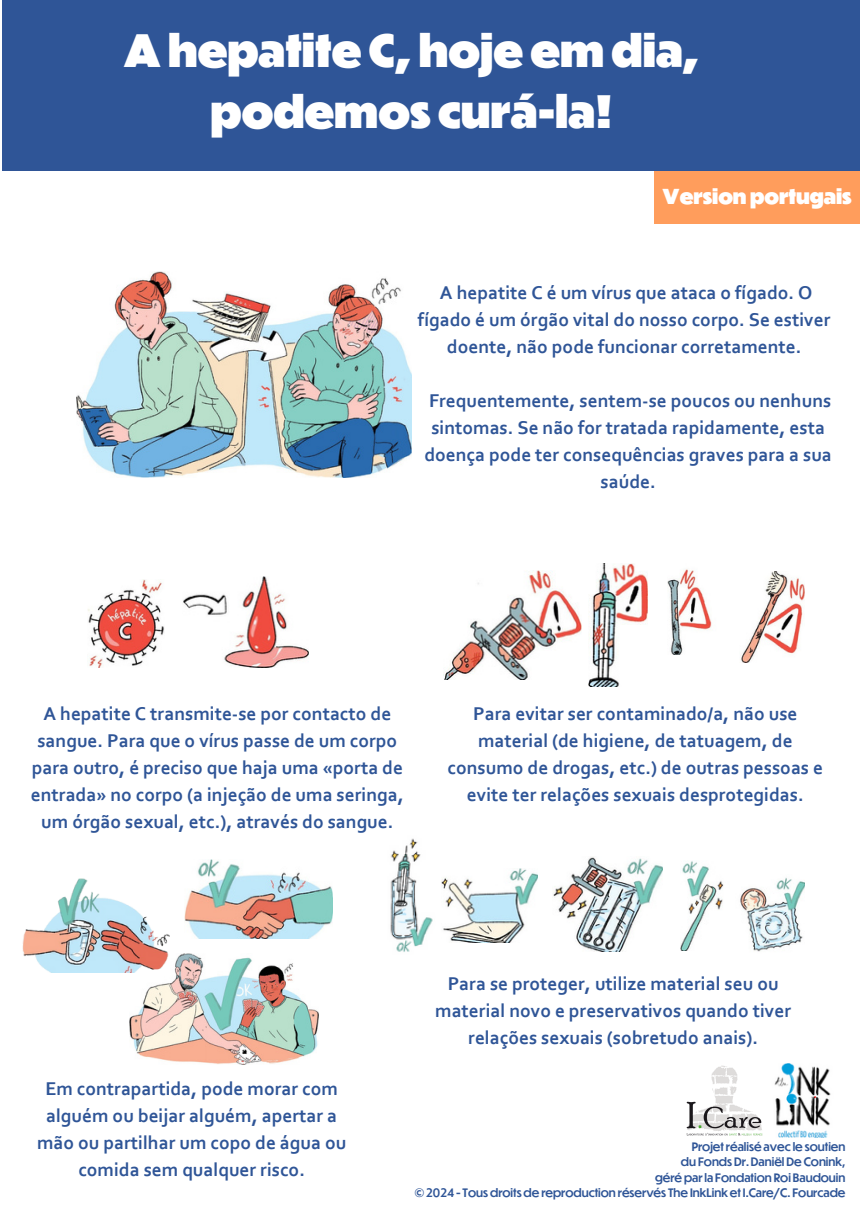
<style>
.page{position:relative;width:861px;height:1214px;background:#fff}
.page>*{position:absolute;margin:0;border:0;box-sizing:border-box;transform-origin:0 0}
.t1{font:900 43.6px/60.8px "Dunbar Tall";color:#fff;text-align:center}
.t2{font:900 20.2px "Dunbar Tall";color:#fff}
.t3{font:700 19.4px/27px "Corbel";color:#2f5597;text-align:center}
.t4{font:500 11.4px "Dunbar Tall";color:#2f5597}
</style>
<div class="page">
<img style="left:77px;top:271px;width:334px;height:206px">
<img style="left:88px;top:579px;width:76px;height:89px">
<img style="left:183px;top:577px;width:125px;height:91px">
<img style="left:129px;top:953px;width:189px;height:111px">
<img style="left:184px;top:859px;width:149px;height:79px">
<img style="left:23px;top:878px;width:147px;height:94px">
<img style="left:444px;top:570px;width:138px;height:109px">
<img style="left:667px;top:569px;width:45px;height:85px">
<img style="left:589px;top:563px;width:58px;height:124px">
<img style="left:740px;top:571px;width:65px;height:91px">
<img style="left:390px;top:838px;width:43px;height:114px">
<img style="left:442px;top:868px;width:96px;height:74px">
<img style="left:553px;top:857px;width:110px;height:94px">
<img style="left:740px;top:877px;width:65px;height:75px">
<img style="left:680px;top:861px;width:44px;height:89px">
<div style="left:2px;top:0;width:858px;height:171px;background:#2f5597"></div>
<div style="left:655px;top:171px;width:205px;height:52px;background:#ff9d5c"></div>
<img style="left:774px;top:1063px;width:57px;height:74px">
<img style="left:686px;top:1065px;width:77px;height:71px">
<h2 class="t1" style="left:124px;top:18px;width:577px">A hepatite C, hoje em dia, podemos curá-la!</h2>
<p class="t2" style="left:663px;top:182px;width:191px">Version portugais</p>
<p class="t3" style="left:418px;top:280px;width:414px">A hepatite C é um vírus que ataca o fígado. O fígado é um órgão vital do nosso corpo. Se estiver doente, não pode funcionar corretamente.</p>
<p class="t3" style="left:424px;top:388px;width:409px">Frequentemente, sentem-se poucos ou nenhuns sintomas. Se não for tratada rapidamente, esta doença pode ter consequências graves para a sua saúde.</p>
<p class="t3" style="left:31px;top:701px;width:374px">A hepatite C transmite-se por contacto de sangue. Para que o vírus passe de um corpo para outro, é preciso que haja uma «porta de entrada» no corpo (a injeção de uma seringa, um órgão sexual, etc.), através do sangue.</p>
<p class="t3" style="left:448px;top:701px;width:377px">Para evitar ser contaminado/a, não use material (de higiene, de tatuagem, de consumo de drogas, etc.) de outras pessoas e evite ter relações sexuais desprotegidas.</p>
<p class="t3" style="left:37px;top:1077px;width:311px">Em contrapartida, pode morar com alguém ou beijar alguém, apertar a mão ou partilhar um copo de água ou comida sem qualquer risco.</p>
<h2 class="t3" style="left:435px;top:971px;width:357px">Para se proteger, utilize material seu ou material novo e preservativos quando tiver relações sexuais (sobretudo anais).</h2>
<p class="t4" style="left:692px;top:1138px;width:155px">Projet réalisé avec le soutien</p>
<p class="t4" style="left:681px;top:1154px;width:166px">du Fonds Dr. Daniël De Conink,</p>
<p class="t4" style="left:655px;top:1169px;width:192px">géré par la Fondation Roi Baudouin</p>
<p class="t4" style="left:414px;top:1184px;width:433px">© 2024 - Tous droits de reproduction réservés The InkLink et I.Care/C. Fourcade</p>
</div>
